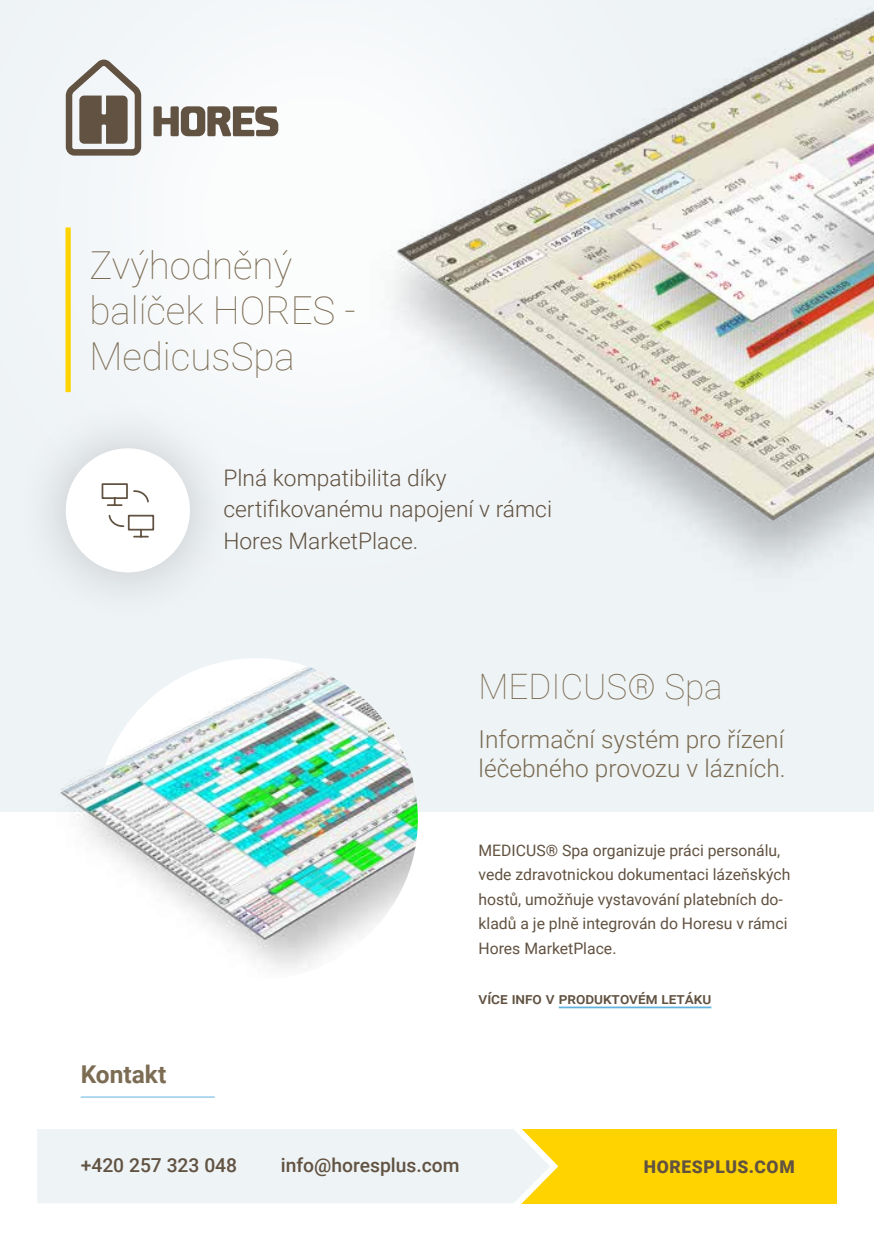
<style>
.page{position:relative;width:874px;height:1241px;background:#fff}
.page>*{position:absolute;margin:0;border:0;box-sizing:border-box;transform-origin:0 0}
.t1{font:100 38.5px/45.5px "Roboto";color:#7b6c53}
.t2{font:100 35px "Roboto";color:#7b6c53}
.t3{font:300 24.5px/29.4px "Roboto";color:#7b6c53}
.t4{font:700 24.5px "Roboto";color:#7b6c53}
.t5{font:300 22.75px/31.5px "Roboto";color:#615241}
.t6{font:500 19.25px "Roboto";color:#615241}
.t7{font:900 17.5px "Roboto";letter-spacing:.035em;color:#615241}
.t8{font:15.75px/24.5px "Roboto";color:#615241}
.t9{font:500 15.75px "Roboto";color:#615241}
</style>
<div class="page">
<div style="left:0;top:0;width:873px;height:811px;background:#eef3f6"></div>
<div style="left:65px;top:59px;width:246px;height:334px;background:#f7f9fb"></div>
<hr style="left:558px;top:1006px;width:153px;height:2px;background:#63b3e0">
<img style="left:311px;top:10px;width:562px;height:558px">
<div style="left:65px;top:227px;width:6px;height:165px;background:#ffd300"></div>
<img style="left:6px;top:658px;width:411px;height:310px">
<div style="left:12px;top:395px;width:231px;height:231px;background:#000;opacity:.2"></div>
<div style="left:66px;top:448px;width:124px;height:124px;background:#fff;border-radius:50%"></div>
<svg style="left:101px;top:483px;width:54px;height:55px"></svg>
<div style="left:513px;top:1128px;width:323px;height:75px;background:#ffd300"></div>
<svg style="left:37px;top:1128px;width:525px;height:76px;background:#eff2ec"></svg>
<hr style="left:81px;top:1096px;width:134px;height:1px;background:#63b3e0">
<svg style="left:153px;top:106px;width:125px;height:30px"></svg>
<svg style="left:66px;top:60px;width:75px;height:96px"></svg>
<h1 class="t1" style="left:89px;top:241px;width:268px">Zvýhodněný balíček HORES -<br>MedicusSpa</h1>
<h3 class="t5" style="left:223px;top:461px;width:330px">Plná kompatibilita díky certifikovanému napojení v rámci<br>Hores MarketPlace.</h3>
<h2 class="t2" style="left:478px;top:661px;width:245px">MEDICUS® Spa</h2>
<h3 class="t3" style="left:478px;top:723px;width:308px">Informační systém pro řízení léčebného provozu v lázních.</h3>
<h3 class="t4" style="left:81px;top:1057px;width:87px">Kontakt</h3>
<p class="t8" style="left:478px;top:837px;width:313px">MEDICUS® Spa organizuje práci personálu, vede zdravotnickou dokumentaci lázeňských hostů, umožňuje vystavování platebních do&shy;kladů a je plně integrován do Horesu v rámci Hores MarketPlace.</p>
<p class="t9" style="left:478px;top:987px;width:234px">více info v produktovém letáku</p>
<p class="t6" style="left:81px;top:1151px;width:158px">+420 257 323 048</p>
<p class="t6" style="left:281px;top:1151px;width:180px">info@horesplus.com</p>
<p class="t7" style="left:643px;top:1154px;width:152px">HORESPLUS.COM</p>
</div>
